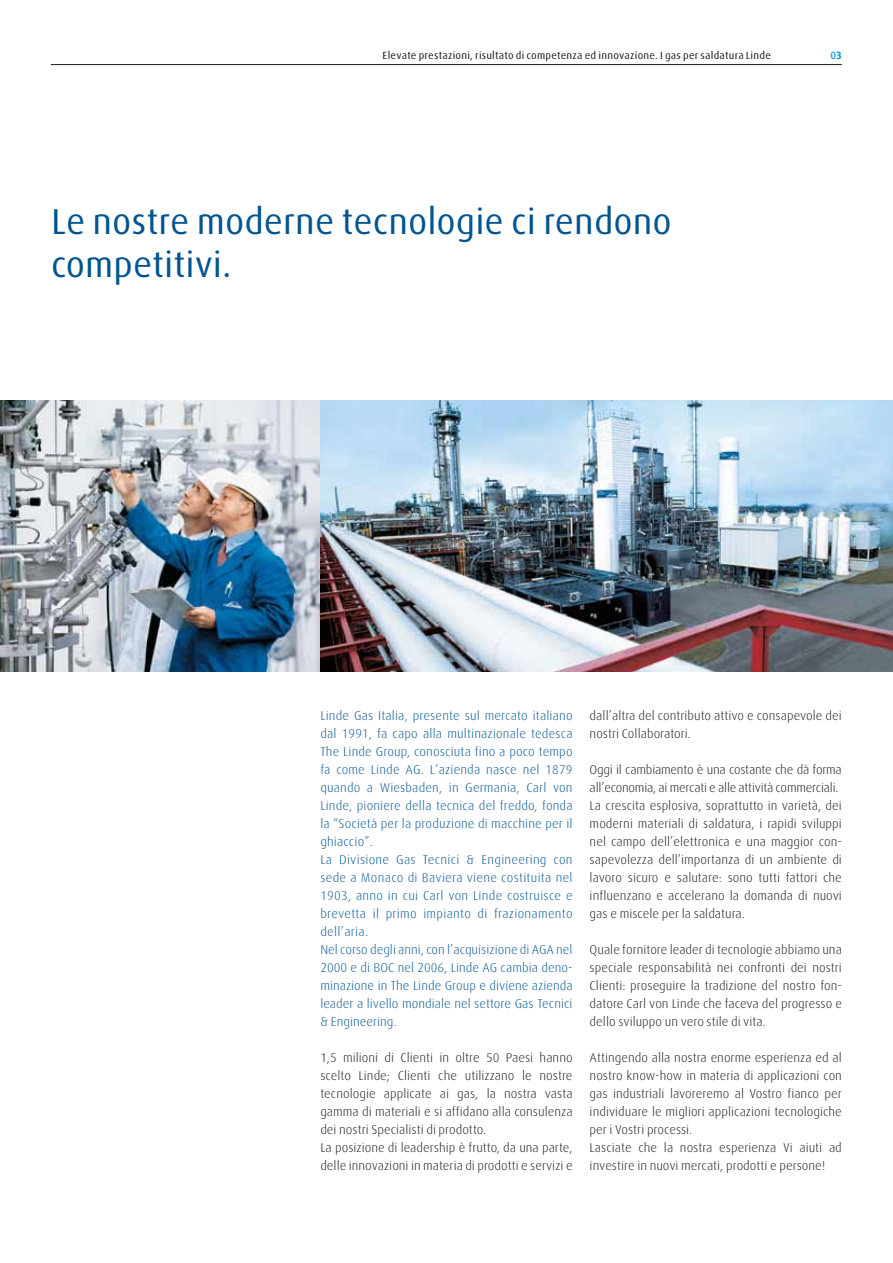
<style>
.page{position:relative;width:893px;height:1263px;background:#fff}
.page>*{position:absolute;margin:0;border:0;box-sizing:border-box;transform-origin:0 0}
.t1{font:36px/43.2px "Linde Dax";color:#005590}
.t2{font:300 12.75px/18px "Linde Dax";color:#1a1a18}
.t3{font:300 12.75px/18px "Linde Dax";letter-spacing:.01em;color:#005590}
.t4{font:10.5px "Linde Dax";letter-spacing:.02em;color:#1a1a18}
.t5{font:500 10.5px "Linde Dax";color:#009ee3}
.s1{font-weight:400}
</style>
<div class="page">
<hr style="left:51px;top:64px;width:791px;height:1px;background:#1a1a18">
<img style="left:0;top:401px;width:320px;height:270px">
<img style="left:320px;top:401px;width:573px;height:270px">
<p class="t4" style="left:383px;top:50px;width:390px">Elevate prestazioni, risultato di competenza ed innovazione. I gas per saldatura Linde</p>
<p class="t5" style="left:830px;top:50px;width:13px">0<span class="s1">3</span></p>
<h1 class="t1" style="left:51px;top:200px;width:622px">Le nostre moderne tecnologie ci rendono competitivi.</h1>
<p class="t3" style="left:320px;top:707px;width:254px">Linde Gas Italia, presente sul mercato italiano dal 1991, fa capo alla multinazionale tedesca The Linde Group, conosciuta fino a poco tempo fa come Linde AG. L’azienda nasce nel 1879 quando a Wiesbaden, in Germania, Carl von Linde, pioniere della tecnica del freddo, fonda la “Società per la produzione di macchine per il ghiaccio”.<br>La Divisione Gas Tecnici &amp; Engineering con sede a Monaco di Baviera viene costituita nel 1903, anno in cui Carl von Linde costruisce e brevetta il primo impianto di frazionamento dell’aria.<br>Nel corso degli anni, con l’acquisizione di AGA nel 2000 e di BOC nel 2006, Linde AG cambia deno&shy;minazione in The Linde Group e diviene azienda leader a livello mondiale nel settore Gas Tecnici &amp; Engineering.</p>
<p class="t2" style="left:320px;top:1049px;width:254px">1,5 milioni di Clienti in oltre 50 Paesi hanno scelto Linde; Clienti che utilizzano le nostre tecnologie applicate ai gas, la nostra vasta gamma di materiali e si affidano alla consulenza dei nostri Specialisti di prodotto.<br>La posizione di leadership è frutto, da una parte, delle innovazioni in materia di prodotti e servizi e</p>
<p class="t2" style="left:590px;top:707px;width:254px">dall’altra del contributo attivo e consapevole dei nostri Collaboratori.</p>
<p class="t2" style="left:590px;top:761px;width:254px">Oggi il cambiamento è una costante che dà forma all’economia, ai mercati e alle attività commerciali.<br>La crescita esplosiva, soprattutto in varietà, dei moderni materiali di saldatura, i rapidi sviluppi nel campo dell’elettronica e una maggior con&shy;sapevolezza dell’importanza di un ambiente di lavoro sicuro e salutare: sono tutti fattori che influenzano e accelerano la domanda di nuovi gas e miscele per la saldatura.</p>
<p class="t2" style="left:590px;top:941px;width:254px;text-align:justify">Quale fornitore leader di tecnologie abbiamo una speciale responsabilità nei confronti dei nostri Clienti: proseguire la tradizione del nostro fon&shy;datore Carl von Linde che faceva del progresso e dello sviluppo un vero stile di vita.</p>
<p class="t2" style="left:590px;top:1049px;width:254px">Attingendo alla nostra enorme esperienza ed al nostro know-how in materia di applicazioni con gas industriali lavoreremo al Vostro fianco per individuare le migliori applicazioni tecnologiche per i Vostri processi.<br>Lasciate che la nostra esperienza Vi aiuti ad investire in nuovi mercati, prodotti e persone!</p>
</div>
